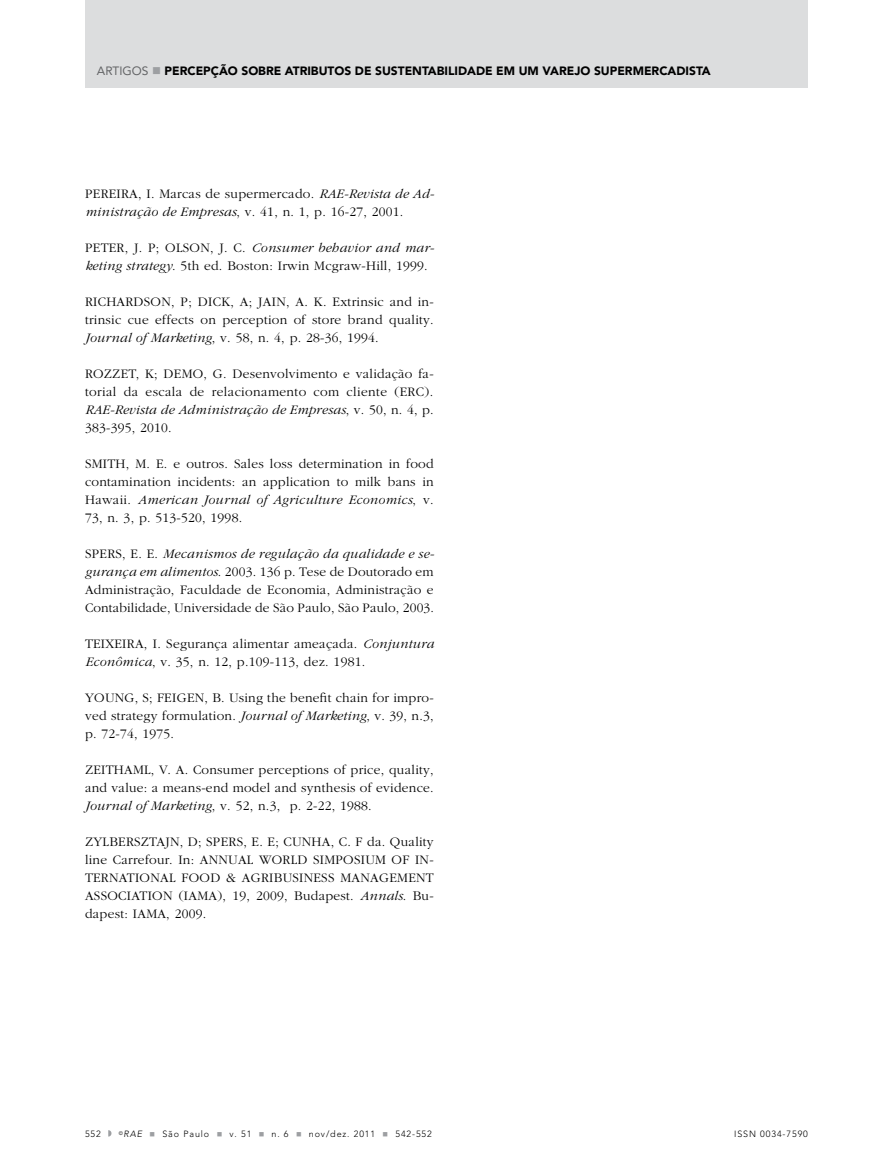
<style>
.page{position:relative;width:893px;height:1170px;background:#fff}
.page>*{position:absolute;margin:0;border:0;box-sizing:border-box;transform-origin:0 0}
.t1{font:300 13.5px/18px "Garamond";letter-spacing:.02em;color:#000;text-align:justify}
.t2{font:900 12px "Avenir LT Std";color:#000}
.t3{font:300 9px "Avenir LT Std";letter-spacing:.1em;color:#000}
.s1{font-weight:400;color:#636466}
.s2{color:#9d9fa2}
.s3{font-style:italic}
</style>
<div class="page">
<svg style="left:108px;top:1130px;width:3px;height:6px"></svg>
<div style="left:85px;top:0;width:723px;height:87px;background:#dcddde"></div>
<p class="t2" style="left:97px;top:64px;width:615px"><span class="s1">ARTIGOS</span> <span class="s2">■</span> PERCEPÇÃO SOBRE ATRIBUTOS DE SUSTENTABILIDADE EM UM VAREJO SUPERMERCADISTA</p>
<p class="t1" style="left:85px;top:185px;width:351px">PEREIRA, I. Marcas de supermercado. <span class="s3">RAE-Revista de Ad&shy;ministração de Empresas</span>, v. 41, n. 1, p. 16-27, 2001.</p>
<p class="t1" style="left:85px;top:239px;width:351px">PETER, J. P; OLSON, J. C. <span class="s3">Consumer behavior and mar&shy;keting strategy</span>. 5th ed. Boston: Irwin Mcgraw-Hill, 1999.</p>
<p class="t1" style="left:85px;top:293px;width:350px">RICHARDSON, P; DICK, A; JAIN, A. K. Extrinsic and in&shy;trinsic cue effects on perception of store brand quality.<br><span class="s3">Journal of Marketing</span>, v. 58, n. 4, p. 28-36, 1994.</p>
<p class="t1" style="left:85px;top:365px;width:350px">ROZZET, K; DEMO, G. Desenvolvimento e validação fa&shy;torial da escala de relacionamento com cliente (ERC).<br><span class="s3">RAE-Revista de Administração de Empresas</span>, v. 50, n. 4, p.<br>383-395, 2010.</p>
<p class="t1" style="left:85px;top:455px;width:17px">Smith</p>
<p class="t1" style="left:85px;top:455px;width:350px;text-indent:41px">, M. E. e outros. Sales loss determination in food contamination incidents: an application to milk bans in Hawaii. <span class="s3">American Journal of Agriculture Economics</span>, v.<br>73, n. 3, p. 513-520, 1998.</p>
<p class="t1" style="left:85px;top:545px;width:351px">SPERS, E. E. <span class="s3">Mecanismos de regulação da qualidade e se&shy;gurança em alimentos</span>. 2003. 136 p. Tese de Doutorado em Administração, Faculdade de Economia, Administração e Contabilidade, Universidade de São Paulo, São Paulo, 2003.</p>
<p class="t1" style="left:85px;top:635px;width:350px">TEIXEIRA, I. Segurança alimentar ameaçada. <span class="s3">Conjuntura<br>Econômica</span>, v. 35, n. 12, p.109-113, dez. 1981.</p>
<p class="t1" style="left:85px;top:689px;width:350px">YOUNG, S; FEIGEN, B. Using the benefit chain for impro&shy;ved strategy formulation. <span class="s3">Journal of Marketing</span>, v. 39, n.3, p. 72-74, 1975.</p>
<p class="t1" style="left:85px;top:761px;width:350px">ZEITHAML, V. A. Consumer perceptions of price, quality, and value: a means-end model and synthesis of evidence.<br><span class="s3">Journal of Marketing</span>, v. 52, n.3, p. 2-22, 1988.</p>
<p class="t1" style="left:85px;top:833px;width:350px">ZYLBERSZTAJN, D; SPERS, E. E; CUNHA, C. F da. Quality line Carrefour. In: ANNUAL WORLD SIMPOSIUM OF IN-TERNATIONAL FOOD &amp; AGRIBUSINESS MANAGEMENT ASSOCIATION (IAMA), 19, 2009, Budapest. <span class="s3">Annals</span>. Bu&shy;dapest: IAMA, 2009.</p>
<p class="t3" style="left:85px;top:1128px;width:17px">552</p>
<p class="t3" style="left:119px;top:1128px;width:315px"><sup>©</sup><span class="s3">RAE</span> <span class="s2">■</span> São Paulo <span class="s2">■</span> v. 51 <span class="s2">■</span> n. 6 <span class="s2">■</span> nov/dez. 2011 <span class="s2">■</span> 542-552</p>
<p class="t3" style="left:734px;top:1128px;width:75px">ISSN 0034-7590</p>
</div>
